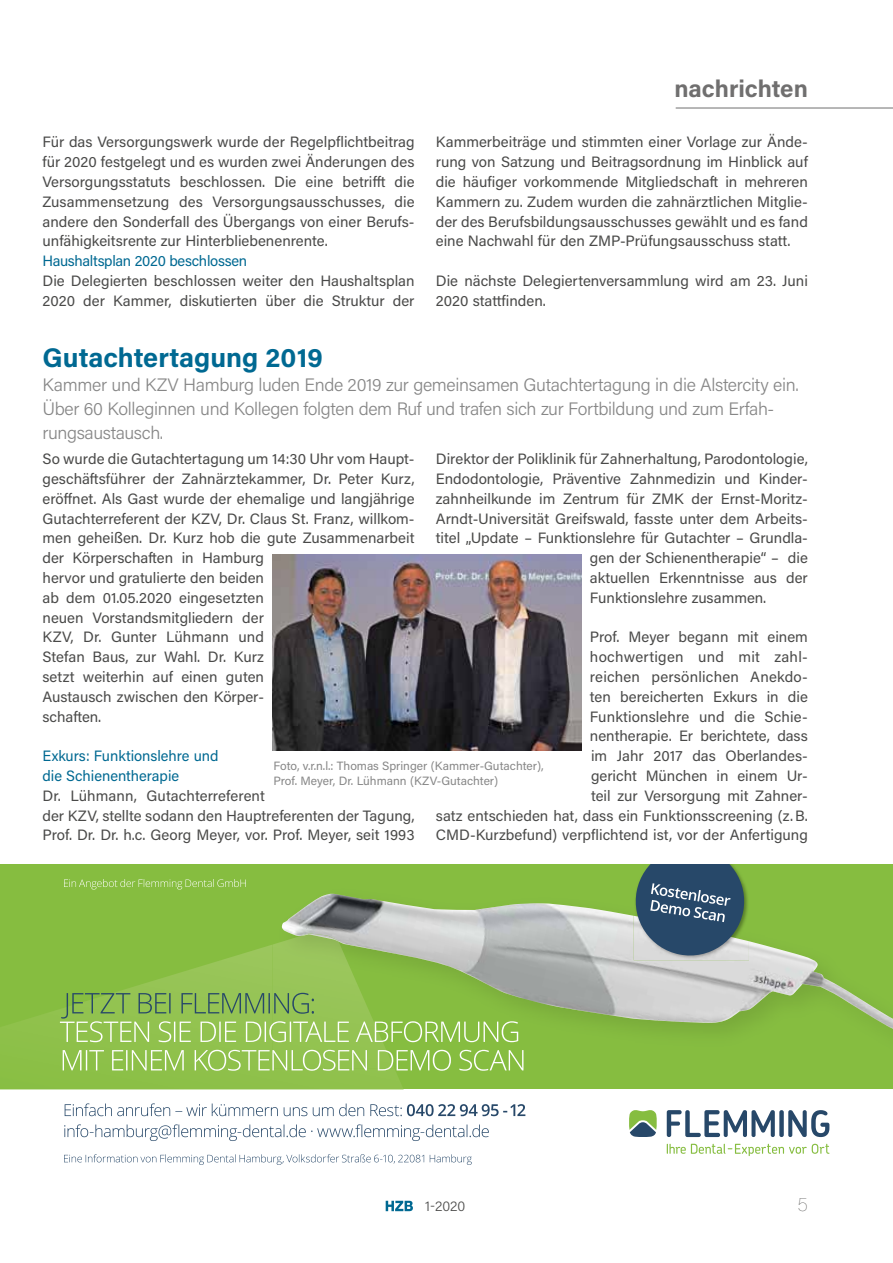
<style>
.page{position:relative;width:893px;height:1263px;background:#fff}
.page>*{position:absolute;margin:0;border:0;box-sizing:border-box;transform-origin:0 0}
.t1{font:700 27px "Acumin Pro";color:#006992}
.t2{font:700 24px "Acumin Pro";color:#706f6f}
.t3{font:100 19.5px "Acumin Pro";color:#4a4a49}
.t4{font:300 18px/24px "Acumin Pro";letter-spacing:-.02em;color:#878787}
.t5{font:15px/19.8px "Acumin Pro";color:#4a4a49}
.t6{font:15px/19.8px "Acumin Pro";letter-spacing:-.005em;color:#006992}
.t7{font:300 13.5px "Acumin Pro";color:#4a4a49}
.t8{font:12px/15px "Acumin Pro";color:#878787}
</style>
<div class="page">
<hr style="left:676px;top:108px;width:217px;height:1px;background:#706f6f">
<svg style="left:386px;top:1201px;width:27px;height:10px"></svg>
<div style="left:0;top:864px;width:893px;height:225px;background:#86bd40"></div>
<svg style="left:2px;top:945px;width:401px;height:144px"></svg>
<img style="left:272px;top:942px;width:122px;height:108px">
<img style="left:282px;top:894px;width:611px;height:135px">
<img style="left:301px;top:933px;width:38px;height:8px">
<svg style="left:667px;top:1110px;width:162px;height:27px"></svg>
<svg style="left:667px;top:1144px;width:162px;height:12px"></svg>
<svg style="left:629px;top:1110px;width:28px;height:27px"></svg>
<svg style="left:631px;top:864px;width:118px;height:96px;background:#58747e"></svg>
<svg style="left:63px;top:1050px;width:460px;height:21px"></svg>
<svg style="left:60px;top:993px;width:458px;height:49px"></svg>
<svg style="left:64px;top:879px;width:182px;height:10px"></svg>
<svg style="left:0;top:1089px;width:525px;height:76px"></svg>
<img style="left:272px;top:554px;width:309px;height:196px">
<p class="t5" style="left:43px;top:132px;width:374px;text-align:justify">Für das Versorgungswerk wurde der Regelpflichtbeitrag für 2020 festgelegt und es wurden zwei Änderungen des Versorgungsstatuts beschlossen. Die eine betrifft die Zusammensetzung des Versorgungsausschusses, die andere den Sonderfall des Übergangs von einer Berufs&shy;unfähigkeitsrente zur Hinterbliebenenrente.</p>
<p class="t6" style="left:43px;top:250px;width:206px">Haushaltsplan 2020 beschlossen</p>
<p class="t5" style="left:43px;top:270px;width:374px">Die Delegierten beschlossen weiter den Haushaltsplan<br>2020 der Kammer, diskutierten über die Struktur der</p>
<h2 class="t2" style="left:674px;top:71px;width:135px">nachrichten</h2>
<p class="t5" style="left:436px;top:132px;width:374px;text-align:justify">Kammerbeiträge und stimmten einer Vorlage zur Ände&shy;rung von Satzung und Beitragsordnung im Hinblick auf die häufiger vorkommende Mitgliedschaft in mehreren Kammern zu. Zudem wurden die zahnärztlichen Mitglie&shy;der des Berufsbildungsausschusses gewählt und es fand eine Nachwahl für den ZMP-Prüfungsausschuss statt.</p>
<p class="t5" style="left:436px;top:270px;width:374px">Die nächste Delegiertenversammlung wird am 23. Juni<br>2020 stattfinden.</p>
<h1 class="t1" style="left:43px;top:338px;width:282px">Gutachtertagung 2019</h1>
<p class="t4" style="left:43px;top:372px;width:757px">Kammer und KZV Hamburg luden Ende 2019 zur gemeinsamen Gutachtertagung in die Alstercity ein.<br>Über 60 Kolleginnen und Kollegen folgten dem Ruf und trafen sich zur Fortbildung und zum Erfah&shy;rungsaustausch.</p>
<p class="t5" style="left:43px;top:448px;width:374px">So wurde die Gutachtertagung um 14:30 Uhr vom Haupt&shy;geschäftsführer der Zahnärztekammer, Dr. Peter Kurz, eröffnet. Als Gast wurde der ehemalige und langjährige Gutachterreferent der KZV, Dr. Claus St. Franz, willkom&shy;men geheißen. Dr. Kurz hob die gute Zusammenarbeit der Körperschaften in Hamburg<br>hervor und gratulierte den beiden<br>ab dem 01.05.2020 eingesetzten<br>neuen Vorstandsmitgliedern der<br>KZV, Dr. Gunter Lühmann und<br>Stefan Baus, zur Wahl. Dr. Kurz<br>setzt weiterhin auf einen guten<br>Austausch zwischen den Körper-<br>schaften.</p>
<p class="t6" style="left:43px;top:745px;width:178px">Exkurs: Funktionslehre und die Schienentherapie</p>
<p class="t5" style="left:43px;top:785px;width:374px">Dr. Lühmann, Gutachterreferent<br>der KZV, stellte sodann den Hauptreferenten der Tagung,<br>Prof. Dr. Dr. h.c. Georg Meyer, vor. Prof. Meyer, seit 1993</p>
<p class="t5" style="left:436px;top:448px;width:374px">Direktor der Poliklinik für Zahnerhaltung, Parodontologie,</p>
<p class="t5" style="left:436px;top:468px;width:374px">Endodontologie, Präventive Zahnmedizin und Kinder-</p>
<p class="t5" style="left:436px;top:488px;width:374px">zahnheilkunde im Zentrum für ZMK der Ernst-Moritz-</p>
<p class="t5" style="left:436px;top:508px;width:374px">Arndt-Universität Greifswald, fasste unter dem Arbeits-</p>
<p class="t5" style="left:436px;top:528px;width:374px">titel „Update – Funktionslehre für Gutachter – Grundla-</p>
<p class="t5" style="left:590px;top:547px;width:219px">gen der Schienentherapie“ – die</p>
<p class="t5" style="left:590px;top:567px;width:219px">aktuellen Erkenntnisse aus der</p>
<p class="t5" style="left:590px;top:587px;width:178px">Funktionslehre zusammen.</p>
<p class="t5" style="left:436px;top:627px;width:374px;text-align:right">Prof. Meyer begann mit einem<br>hochwertigen und mit zahl-<br>reichen persönlichen Anekdo-<br>ten bereicherten Exkurs in die<br>Funktionslehre und die Schie-<br>nentherapie. Er berichtete, dass<br>im Jahr 2017 das Oberlandes-<br>gericht München in einem Ur-<br>teil zur Versorgung mit Zahner-<br>satz entschieden hat, dass ein Funktionsscreening (z.B.<br>CMD-Kurzbefund) verpflichtend ist, vor der Anfertigung</p>
<p class="t8" style="left:273px;top:758px;width:272px">Foto, v.r.n.l.: Thomas Springer (Kammer-Gutachter),<br>Prof. Meyer, Dr. Lühmann (KZV-Gutachter)</p>
<p class="t7" style="left:425px;top:1197px;width:42px">1-2020</p>
<h3 class="t3" style="left:797px;top:1191px;width:12px">5</h3>
</div>
